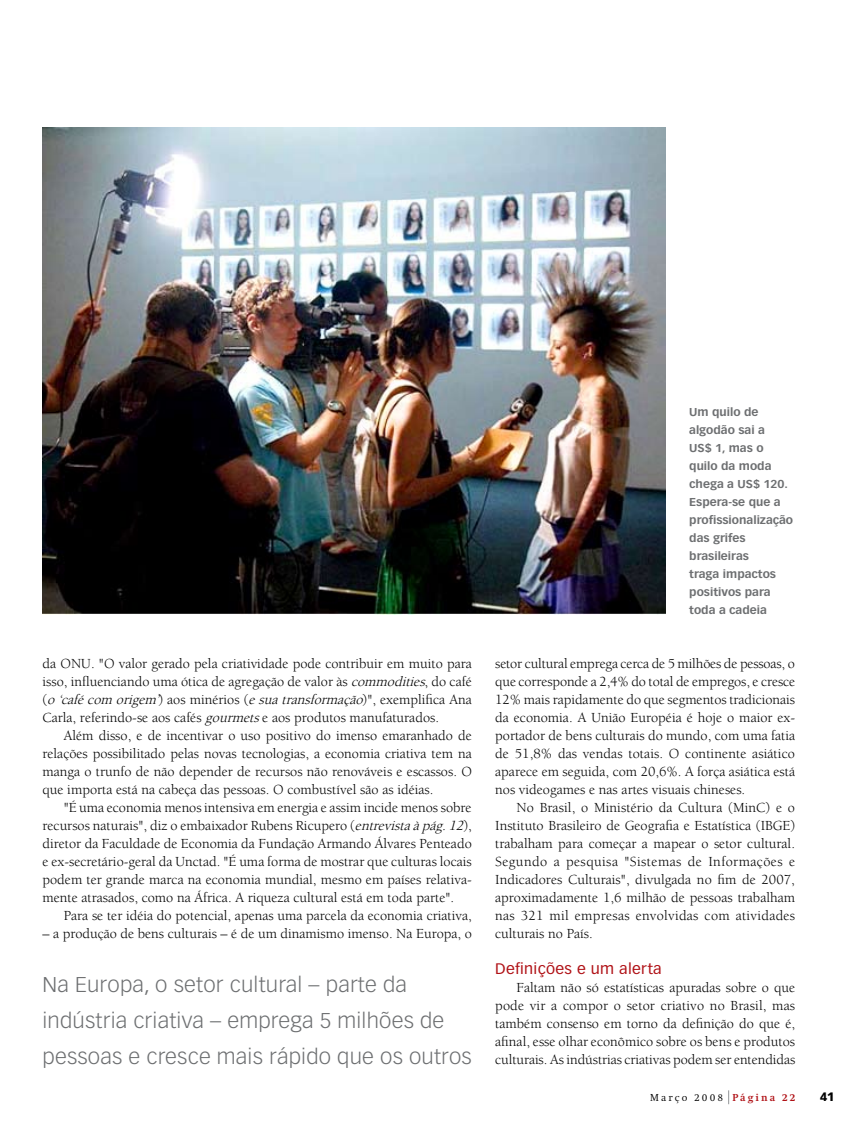
<style>
.page{position:relative;width:859px;height:1132px;background:#fff}
.page>*{position:absolute;margin:0;border:0;box-sizing:border-box;transform-origin:0 0}
.t1{font:300 21px/36px "Vectora LH";letter-spacing:.01em;color:#6d6f71;scale:1.05 1}
.t2{font:15px "Vectora LH";letter-spacing:.02em;color:#b01116;scale:1.05 1}
.t3{font:14.25px/18px "Berkeley";color:#000;text-align:justify}
.t4{font:900 12px "Vectora LH";color:#000}
.t5{font:700 11.25px/18px "Vectora LH";color:#6d6f71;scale:1.05 1}
.t6{font:300 10.5px "Swift EF";letter-spacing:.2em;color:#000}
.s1{font-style:italic}
.s2{font-weight:700;color:#b01116}
</style>
<div class="page">
<img style="left:43px;top:128px;width:623px;height:486px">
<svg style="left:728px;top:1090px;width:1px;height:13px"></svg>
<p class="t3" style="left:43px;top:654px;width:431px">da ONU. "O valor gerado pela criatividade pode contribuir em muito para isso, influenciando uma ótica de agregação de valor às <span class="s1">commodities</span>, do café (<span class="s1">o‘cafécom origem’</span>) aos minérios (<span class="s1">esuatransformação</span>)", exemplifica Ana Carla, referindo-se aos cafés <span class="s1">gourmets</span>e aos produtos manufaturados.</p>
<p class="t3" style="left:43px;top:726px;width:431px;text-indent:21px">Além disso, e de incentivar o uso positivo do imenso emaranhado de relações possibilitado pelas novas tecnologias, a economia criativa tem na manga o trunfo de não depender de recursos não renováveis e escassos. O que importa está na cabeça das pessoas. O combustível são as idéias.</p>
<p class="t3" style="left:43px;top:798px;width:431px;text-indent:21px">"É uma economia menos intensiva em energia e assim incide menos sobre recursos naturais", diz o embaixador Rubens Ricupero (<span class="s1">entrevistaàpág.12</span>), diretor da Faculdade de Economia da Fundação Armando Álvares Penteado e ex-secretário-geral da Unctad. "É uma forma de mostrar que culturas locais podem ter grande marca na economia mundial, mesmo em países relativa&shy;mente atrasados, como na África. A riqueza cultural está em toda parte".</p>
<p class="t3" style="left:64px;top:906px;width:410px">Para se ter idéia do potencial, apenas uma parcela da economia criativa,</p>
<p class="t3" style="left:43px;top:924px;width:431px">– a produção de bens culturais – é de um dinamismo imenso. Na Europa, o</p>
<h1 class="t1" style="left:43px;top:966px;width:410px">Na Europa, o setor cultural – parte da indústria criativa – emprega 5 milhões de pessoas e cresce mais rápido que os outros</h1>
<p class="t5" style="left:689px;top:403px;width:101px">Um quilo de algodão sai a<br>US$ 1, mas o quilo da moda chega a US$ 120.<br>Espera-se que a profissionalização das grifes brasileiras<br>traga impactos positivos para toda a cadeia</p>
<p class="t3" style="left:495px;top:654px;width:301px">setor cultural emprega cerca de 5 milhões de pessoas, o que corresponde a 2,4% do total de empregos, e cresce 12% mais rapidamente do que segmentos tradicionais da economia. A União Européia é hoje o maior ex&shy;portador de bens culturais do mundo, com uma fatia de 51,8% das vendas totais. O continente asiático aparece em seguida, com 20,6%. A força asiática está nos videogames e nas artes visuais chineses.</p>
<p class="t3" style="left:495px;top:798px;width:301px;text-indent:21px">No Brasil, o Ministério da Cultura (MinC) e o Instituto Brasileiro de Geografia e Estatística (IBGE) trabalham para começar a mapear o setor cultural.<br>Segundo a pesquisa "Sistemas de Informações e Indicadores Culturais", divulgada no fim de 2007, aproximadamente 1,6 milhão de pessoas trabalham nas 321 mil empresas envolvidas com atividades culturais no País.</p>
<p class="t2" style="left:495px;top:959px;width:160px">Definições e um alerta</p>
<p class="t3" style="left:495px;top:978px;width:302px;text-indent:21px">Faltam não só estatísticas apuradas sobre o que pode vir a compor o setor criativo no Brasil, mas também consenso em torno da definição do que é, afinal, esse olhar econômico sobre os bens e produtos culturais. As indústrias criativas podem ser entendidas</p>
<p class="t6" style="left:650px;top:1090px;width:147px">Março 2008 <span class="s2">Página 22</span></p>
<p class="t4" style="left:820px;top:1088px;width:16px">41</p>
</div>
